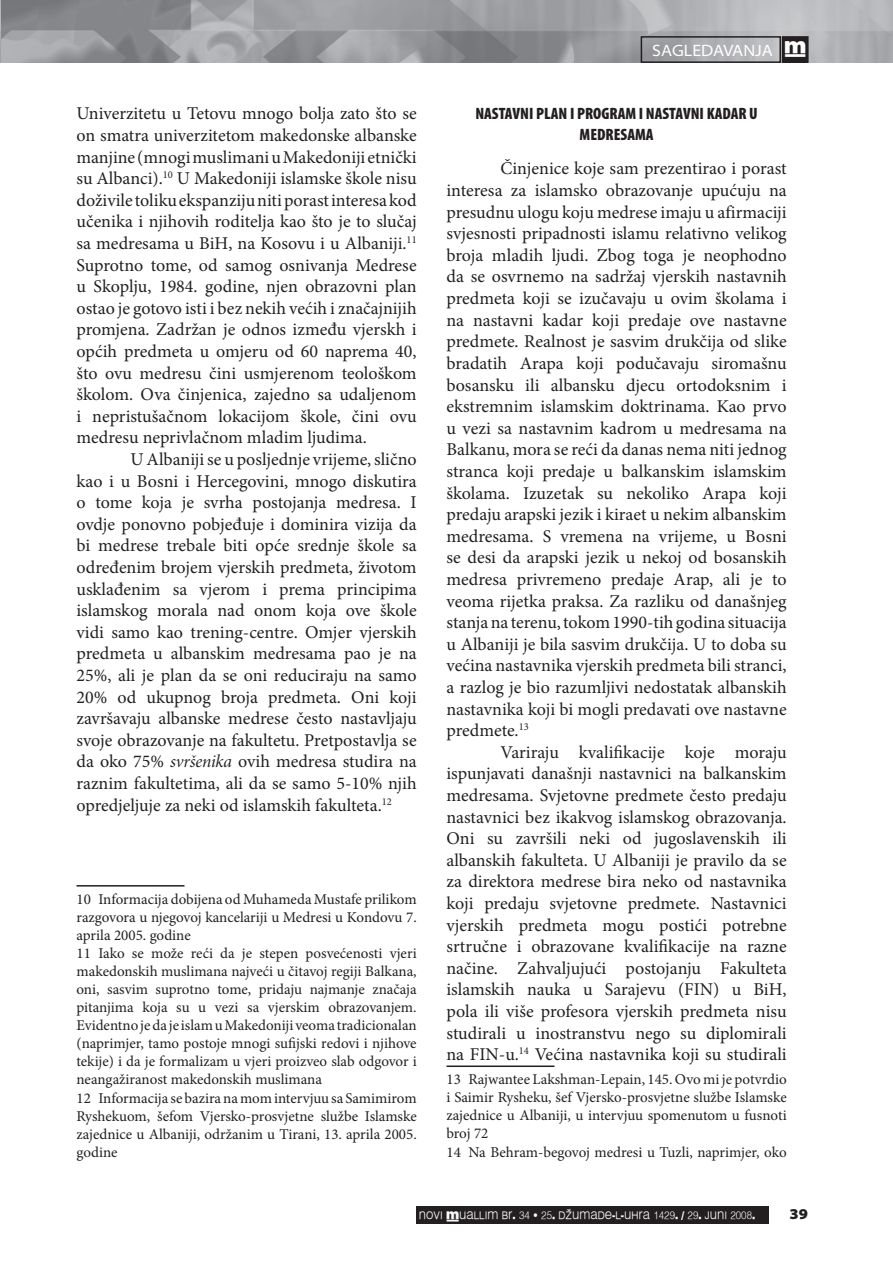
<style>
.page{position:relative;width:893px;height:1263px;background:#fff}
.page>*{position:absolute;margin:0;border:0;box-sizing:border-box;transform-origin:0 0}
.t1{font:18px/21.6px "Minion Pro";color:#231f20;text-align:justify}
.t2{font:900 condensed 16.5px/21.5px "Myriad Pro";color:#231f20;text-align:center}
.t3{font:semi-expanded 16.5px "Myriad Pro";color:#fff}
.t4{font:15px/18px "Minion Pro";color:#231f20}
.t5{font:900 semi-expanded 15px "Myriad Pro";color:#231f20}
.t6{font:10.8px "Muallim";color:#f9f9f9;scale:.91 1}
.s1{font-family:"Minion Pro It Subh"}
.s2{font-family:"Muallim";font-stretch:normal}
</style>
<div class="page">
<img style="left:0;top:0;width:893px;height:62px">
<div style="left:641px;top:36px;width:140px;height:27px;border:2px solid #231f20"></div>
<div style="left:783px;top:37px;width:25px;height:25px;background:#231f20"></div>
<div style="left:782px;top:36px;width:27px;height:27px;border:2px solid #231f20"></div>
<div style="left:417px;top:1205px;width:352px;height:18px;background:#231f20"></div>
<hr style="left:76px;top:885px;width:108px;height:1px;background:#231f20">
<hr style="left:446px;top:1065px;width:108px;height:2px;background:#231f20">
<p class="t1" style="left:76px;top:103px;width:342px">Univerzitetu u Tetovu mnogo bolja zato što se on smatra univerzitetom makedonske albanske manjine (mnogi muslimani u Makedoniji etnički su Albanci).<sup>10</sup> U Makedoniji islamske škole nisu doživile toliku ekspanziju niti porast interesa kod učenika i njihovih roditelja kao što je to slučaj sa medresama u BiH, na Kosovu i u Albaniji.<sup>11<br></sup>Suprotno tome, od samog osnivanja Medrese u Skoplju, 1984. godine, njen obrazovni plan ostao je gotovo isti i bez nekih većih i značajnijih promjena. Zadržan je odnos između vjerskh i općih predmeta u omjeru od 60 naprema 40, što ovu medresu čini usmjerenom teološkom školom. Ova činjenica, zajedno sa udaljenom i nepristušačnom lokacijom škole, čini ovu medresu neprivlačnom mladim ljudima.</p>
<p class="t1" style="left:76px;top:449px;width:342px;text-indent:54px">U Albaniji se u posljednje vrijeme, slično kao i u Bosni i Hercegovini, mnogo diskutira o tome koja je svrha postojanja medresa. I ovdje ponovno pobjeđuje i dominira vizija da bi medrese trebale biti opće srednje škole sa određenim brojem vjerskih predmeta, životom usklađenim sa vjerom i prema principima islamskog morala nad onom koja ove škole vidi samo kao trening-centre. Omjer vjerskih predmeta u albanskim medresama pao je na 25%, ali je plan da se oni reduciraju na samo 20% od ukupnog broja predmeta. Oni koji završavaju albanske medrese često nastavljaju svoje obrazovanje na fakultetu. Pretpostavlja se da oko 75% <span class="s1">svršenika</span> ovih medresa studira na raznim fakultetima, ali da se samo 5-10% njih opredjeljuje za neki od islamskih fakulteta.<sup>12</sup></p>
<p class="t4" style="left:76px;top:890px;width:342px">10 Informacija dobijena od Muhameda Mustafe prilikom razgovora u njegovoj kancelariji u Medresi u Kondovu 7. aprila 2005. godine<br>11 Iako se može reći da je stepen posvećenosti vjeri makedonskih muslimana najveći u čitavoj regiji Balkana, oni, sasvim suprotno tome, pridaju najmanje značaja pitanjima koja su u vezi sa vjerskim obrazovanjem.<br>Evidentno je da je islam u Makedoniji veoma tradicionalan (naprimjer, tamo postoje mnogi sufijski redovi i njihove tekije) i da je formalizam u vjeri proizveo slab odgovor i neangažiranost makedonskih muslimana<br>12 Informacija se bazira na mom intervjuu sa Samimirom Ryshekuom, šefom Vjersko-prosvjetne službe Islamske zajednice u Albaniji, održanim u Tirani, 13. aprila 2005. godine</p>
<p class="t3" style="left:652px;top:41px;width:156px">SAGLEDAVANJA <span class="s2">†</span></p>
<p class="t2" style="left:475px;top:103px;width:284px">NASTAVNI PLAN I PROGRAM I NASTAVNI KADAR U<br>MEDRESAMA</p>
<p class="t1" style="left:446px;top:158px;width:342px;text-indent:54px">Činjenice koje sam prezentirao i porast interesa za islamsko obrazovanje upućuju na presudnu ulogu koju medrese imaju u afirmaciji svjesnosti pripadnosti islamu relativno velikog broja mladih ljudi. Zbog toga je neophodno da se osvrnemo na sadržaj vjerskih nastavnih predmeta koji se izučavaju u ovim školama i na nastavni kadar koji predaje ove nastavne predmete. Realnost je sasvim drukčija od slike bradatih Arapa koji podučavaju siromašnu bosansku ili albansku djecu ortodoksnim i ekstremnim islamskim doktrinama. Kao prvo u vezi sa nastavnim kadrom u medresama na Balkanu, mora se reći da danas nema niti jednog stranca koji predaje u balkanskim islamskim školama. Izuzetak su nekoliko Arapa koji predaju arapski jezik i kiraet u nekim albanskim medresama. S vremena na vrijeme, u Bosni se desi da arapski jezik u nekoj od bosanskih medresa privremeno predaje Arap, ali je to veoma rijetka praksa. Za razliku od današnjeg stanja na terenu, tokom 1990-tih godina situacija u Albaniji je bila sasvim drukčija. U to doba su većina nastavnika vjerskih predmeta bili stranci, a razlog je bio razumljivi nedostatak albanskih nastavnika koji bi mogli predavati ove nastavne predmete.<sup>13</sup></p>
<p class="t1" style="left:446px;top:741px;width:342px;text-indent:54px">Variraju kvalifikacije koje moraju ispunjavati današnji nastavnici na balkanskim medresama. Svjetovne predmete često predaju nastavnici bez ikakvog islamskog obrazovanja.<br>Oni su završili neki od jugoslavenskih ili albanskih fakulteta. U Albaniji je pravilo da se za direktora medrese bira neko od nastavnika koji predaju svjetovne predmete. Nastavnici vjerskih predmeta mogu postići potrebne srtručne i obrazovane kvalifikacije na razne načine. Zahvaljujući postojanju Fakulteta islamskih nauka u Sarajevu (FIN) u BiH, pola ili više profesora vjerskih predmeta nisu studirali u inostranstvu nego su diplomirali na FIN-u.<sup>14</sup> Većina nastavnika koji su studirali</p>
<p class="t4" style="left:446px;top:1070px;width:342px">13 Rajwantee Lakshman-Lepain, 145. Ovo mi je potvrdio i Saimir Rysheku, šef Vjersko-prosvjetne službe Islamske zajednice u Albaniji, u intervjuu spomenutom u fusnoti broj 72<br>14 Na Behram-begovoj medresi u Tuzli, naprimjer, oko</p>
<p class="t6" style="left:419px;top:1208px;width:371px">NOVI †UALLIM BR. 34 • 25. DŽUMADE-L-UHRA 1429. / 29. JUNI 2008.</p>
<p class="t5" style="left:789px;top:1206px;width:20px">39</p>
</div>
